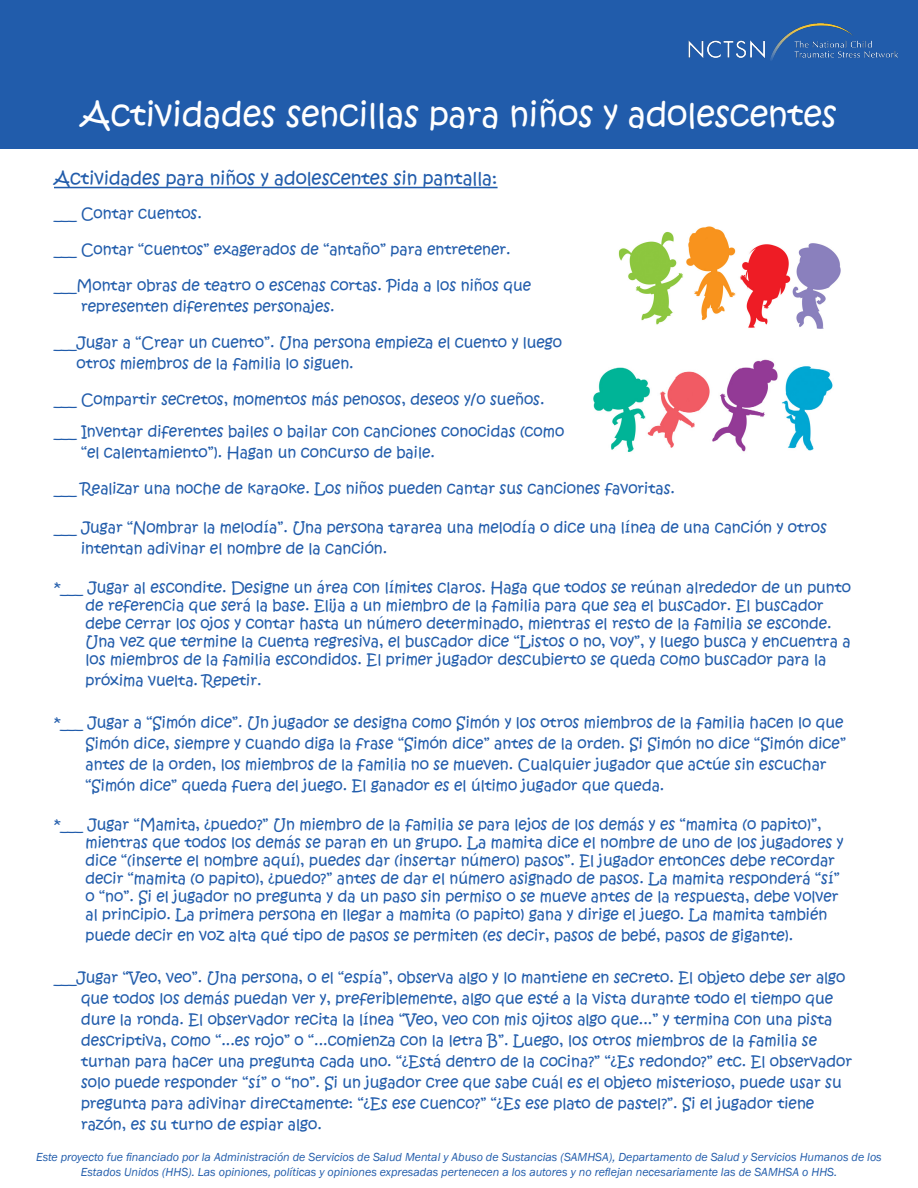
<style>
.page{position:relative;width:918px;height:1188px;background:#fff}
.page>*{position:absolute;margin:0;border:0;box-sizing:border-box;transform-origin:0 0}
.t1{font:33px "Kristen ITC";color:#fff}
.t2{font:18px "Kristen ITC";color:#215cab}
.t3{font:15px/21px "Kristen ITC";color:#215cab}
.t4{font:italic 12px/15px "Franklin Gothic";color:#215cab;text-align:center}
</style>
<div class="page">
<div style="left:0;top:0;width:918px;height:149px;background:#215cab"></div>
<img style="left:688px;top:23px;width:210px;height:37px">
<hr style="left:54px;top:187px;width:444px;height:1px;background:#215cab">
<img style="left:618px;top:226px;width:223px;height:103px">
<img style="left:593px;top:359px;width:240px;height:93px">
<p class="t1" style="left:81px;top:93px;width:757px">Actividades sencillas para niños y adolescentes</p>
<p class="t2" style="left:54px;top:167px;width:445px">Actividades para niños y adolescentes sin pantalla:</p>
<p class="t3" style="left:54px;top:204px;width:149px">___ Contar cuentos.</p>
<p class="t3" style="left:54px;top:240px;width:458px">___ Contar “cuentos” exagerados de “antaño” para entretener.</p>
<p class="t3" style="left:81px;top:276px;width:452px;text-indent:-27px">___Montar obras de teatro o escenas cortas. Pida a los niños que representen diferentes personajes.</p>
<p class="t3" style="left:76px;top:333px;width:487px;text-indent:-22px">___Jugar a “Crear un cuento”. Una persona empieza el cuento y luego otros miembros de la familia lo siguen.</p>
<p class="t3" style="left:54px;top:384px;width:512px;line-height:31.5px">___ Compartir secretos, momentos más penosos, deseos y/o sueños. ___ Inventar diferentes bailes o bailar con canciones conocidas (como</p>
<p class="t3" style="left:81px;top:442px;width:355px">“el calentamiento”). Hagan un concurso de baile.</p>
<p class="t3" style="left:54px;top:478px;width:623px">___ Realizar una noche de karaoke. Los niños pueden cantar sus canciones favoritas.</p>
<p class="t3" style="left:81px;top:517px;width:747px;text-indent:-27px">___ Jugar “Nombrar la melodía”. Una persona tararea una melodía o dice una línea de una canción y otros intentan adivinar el nombre de la canción.</p>
<p class="t3" style="left:86px;top:579px;width:767px;line-height:18px;text-indent:-32px">*___ Jugar al escondite. Designe un área con límites claros. Haga que todos se reúnan alrededor de un punto de referencia que será la base. Elija a un miembro de la familia para que sea el buscador. El buscador debe cerrar los ojos y contar hasta un número determinado, mientras el resto de la familia se esconde.<br>Una vez que termine la cuenta regresiva, el buscador dice “Listos o no, voy”, y luego busca y encuentra a los miembros de la familia escondidos. El primer jugador descubierto se queda como buscador para la</p>
<p class="t3" style="left:86px;top:670px;width:178px">próxima vuelta. Repetir.</p>
<p class="t3" style="left:86px;top:712px;width:762px;text-indent:-32px">*___ Jugar a “Simón dice”. Un jugador se designa como Simón y los otros miembros de la familia hacen lo que Simón dice, siempre y cuando diga la frase “Simón dice” antes de la orden. Si Simón no dice “Simón dice” antes de la orden, los miembros de la familia no se mueven. Cualquier jugador que actúe sin escuchar “Simón dice” queda fuera del juego. El ganador es el último jugador que queda.</p>
<p class="t3" style="left:86px;top:816px;width:759px;line-height:18px;text-indent:-32px">*___ Jugar “Mamita, ¿puedo?” Un miembro de la familia se para lejos de los demás y es “mamita (o papito)”, mientras que todos los demás se paran en un grupo. La mamita dice el nombre de uno de los jugadores y dice “(inserte el nombre aquí), puedes dar (insertar número) pasos”. El jugador entonces debe recordar decir “mamita (o papito), ¿puedo?” antes de dar el número asignado de pasos. La mamita responderá “sí” o “no”. Si el jugador no pregunta y da un paso sin permiso o se mueve antes de la respuesta, debe volver al principio. La primera persona en llegar a mamita (o papito) gana y dirige el juego. La mamita también</p>
<p class="t3" style="left:86px;top:925px;width:709px">puede decir en voz alta qué tipo de pasos se permiten (es decir, pasos de bebé, pasos de gigante).</p>
<p class="t3" style="left:81px;top:967px;width:773px;text-indent:-27px">___Jugar “Veo, veo”. Una persona, o el “espía”, observa algo y lo mantiene en secreto. El objeto debe ser algo que todos los demás puedan ver y, preferiblemente, algo que esté a la vista durante todo el tiempo que dure la ronda. El observador recita la línea “Veo, veo con mis ojitos algo que...” y termina con una pista descriptiva, como “...es rojo” o “...comienza con la letra B”. Luego, los otros miembros de la familia se turnan para hacer una pregunta cada uno. “¿Está dentro de la cocina?” “¿Es redondo?” etc. El observador solo puede responder “sí” o “no”. Si un jugador cree que sabe cuál es el objeto misterioso, puede usar su pregunta para adivinar directamente: “¿Es ese cuenco?” “¿Es ese plato de pastel?”. Si el jugador tiene razón, es su turno de espiar algo.</p>
<p class="t4" style="left:36px;top:1149px;width:847px">Este proyecto fue financiado por la Administración de Servicios de Salud Mental y Abuso de Sustancias (SAMHSA), Departamento de Salud y Servicios Humanos de los<br>Estados Unidos (HHS). Las opiniones, políticas y opiniones expresadas pertenecen a los autores y no reflejan necesariamente las de SAMHSA o HHS.</p>
</div>
